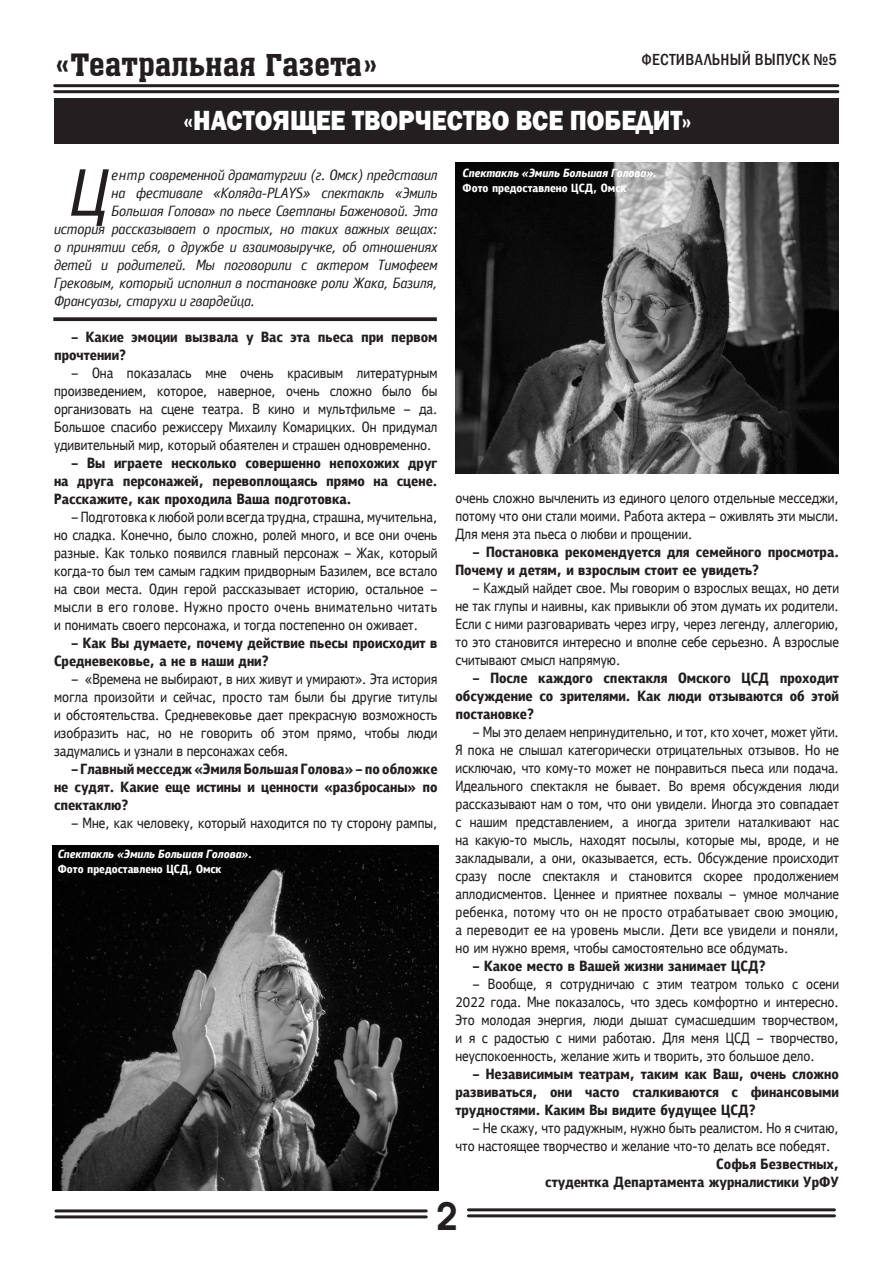
<style>
.page{position:relative;width:893px;height:1263px;background:#fff}
.page>*{position:absolute;margin:0;border:0;box-sizing:border-box;transform-origin:0 0}
.t1{font:700 37.5px "Avant Garde Gothic C";color:#231f20}
.t2{font:30px "a Assuan";color:#231f20}
.t3{font:800 28.5px "Franklin Gothic";color:#fff;scale:.9 1}
.t4{font:500 condensed 16.5px "Franklin Gothic";letter-spacing:.02em;color:#231f20}
</style>
<div class="page">
<div style="left:54px;top:98px;width:785px;height:46px;background:#231f20"></div>
<hr style="left:56px;top:1209px;width:370px;height:3px;background:#231f20">
<hr style="left:56px;top:1215px;width:370px;height:3px;background:#231f20">
<hr style="left:468px;top:1208px;width:366px;height:3px;background:#231f20">
<hr style="left:468px;top:1214px;width:366px;height:3px;background:#231f20">
<hr style="left:55px;top:84px;width:783px;height:3px;background:#231f20">
<hr style="left:55px;top:90px;width:783px;height:3px;background:#231f20">
<svg style="left:53px;top:317px;width:384px;height:4px;background:#343031"></svg>
<img style="left:455px;top:162px;width:384px;height:312px">
<img style="left:52px;top:845px;width:386px;height:345px">
<svg style="left:463px;top:169px;width:193px;height:9px;background:#2b2b2b"></svg>
<svg style="left:463px;top:184px;width:163px;height:11px;background:#131313"></svg>
<div style="left:58px;top:850px;width:193px;height:8px;background:#030303"></div>
<div style="left:58px;top:865px;width:164px;height:10px;background:#030303"></div>
<p class="t2" style="left:54px;top:49px;width:326px">«Театральная Газета»</p>
<p class="t4" style="left:641px;top:49px;width:197px">ФЕСТИВАЛЬНЫЙ ВЫПУСК №5</p>
<p class="t3" style="left:184px;top:102px;width:566px">«НАСТОЯЩЕЕ ТВОРЧЕСТВО ВСЕ ПОБЕДИТ»</p>
<p class="t1" style="left:436px;top:1193px;width:22px">2</p>
</div>
